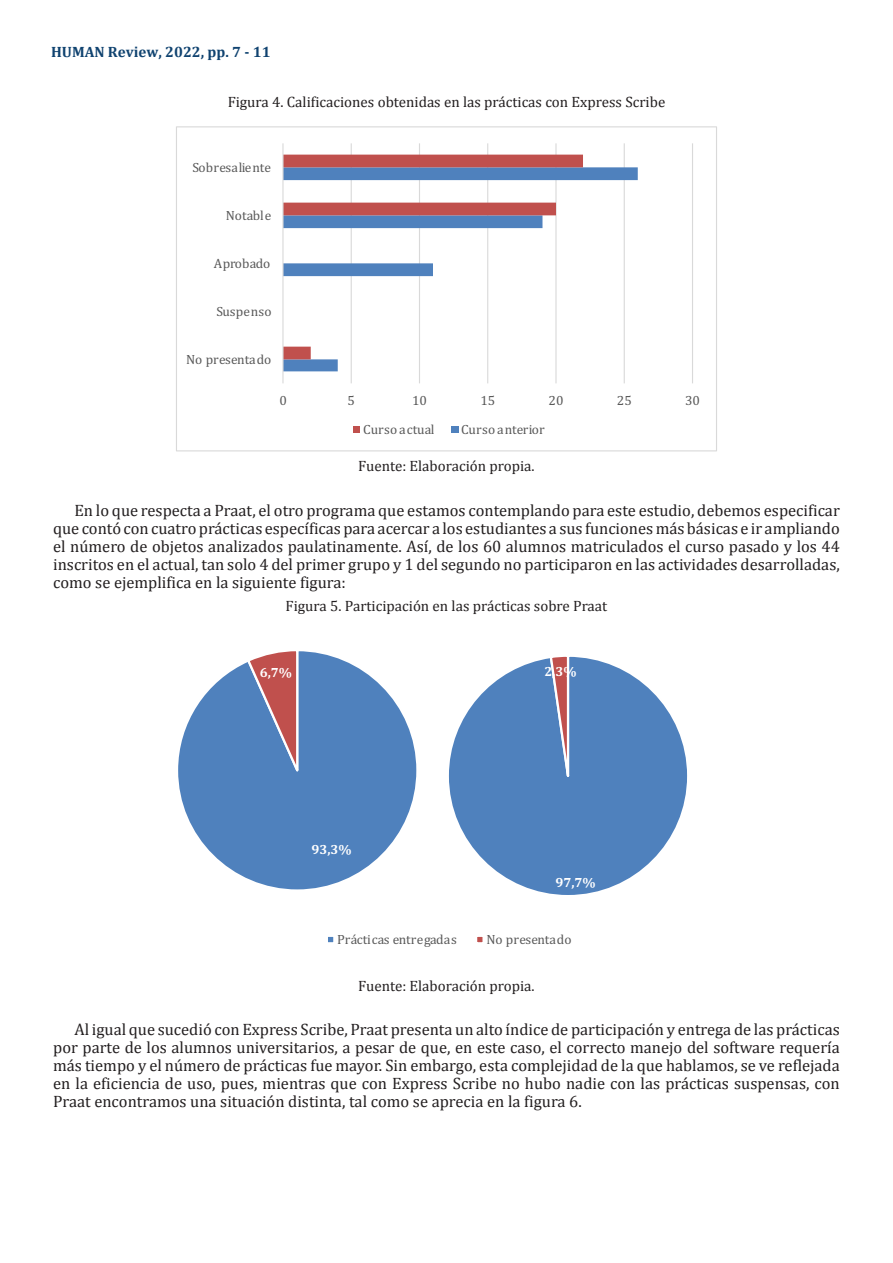
<style>
.page{position:relative;width:893px;height:1263px;background:#fff}
.page>*{position:absolute;margin:0;border:0;box-sizing:border-box;transform-origin:0 0}
.Parrafos-siguientes{font:16.5px/18px "Cambria";color:#231f20;text-align:justify}
.Fuente-Tablas{font:15px "Cambria";color:#231f20}
.t1{font:700 15px "Cambria";color:#104370}
.t2{font:13.5px "Cambria";color:#595959}
.t3{font:700 13.5px "Cambria";color:#fff}
.s1{font-style:inherit}
</style>
<div class="page">
<hr style="left:351px;top:143px;width:1px;height:240px;background:#d9d9d9">
<hr style="left:419px;top:143px;width:1px;height:240px;background:#d9d9d9">
<hr style="left:487px;top:143px;width:1px;height:240px;background:#d9d9d9">
<hr style="left:555px;top:143px;width:2px;height:240px;background:#d9d9d9">
<hr style="left:624px;top:143px;width:1px;height:240px;background:#d9d9d9">
<hr style="left:692px;top:143px;width:1px;height:240px;background:#d9d9d9">
<svg style="left:284px;top:167px;width:354px;height:204px"></svg>
<svg style="left:284px;top:155px;width:299px;height:204px"></svg>
<hr style="left:282px;top:143px;width:2px;height:240px;background:#d9d9d9">
<div style="left:353px;top:426px;width:7px;height:7px;background:#c0504d"></div>
<div style="left:451px;top:426px;width:7px;height:7px;background:#4f81bd"></div>
<svg style="left:178px;top:651px;width:239px;height:239px"></svg>
<svg style="left:245px;top:651px;width:54px;height:130px;background:#8e7c99"></svg>
<div style="left:327px;top:936px;width:7px;height:7px;background:#4f81bd"></div>
<div style="left:326px;top:935px;width:9px;height:9px;border:2px solid #fff"></div>
<div style="left:476px;top:936px;width:8px;height:7px;background:#c0504d"></div>
<div style="left:475px;top:935px;width:10px;height:9px;border:2px solid #fff"></div>
<svg style="left:449px;top:656px;width:239px;height:239px"></svg>
<svg style="left:548px;top:656px;width:22px;height:151px;background:#878bae"></svg>
<p class="t1" style="left:51px;top:41px;width:221px">HUMAN Review, 2022<span class="s1">, pp. 7 - 11</span></p>
<p class="Fuente-Tablas" style="left:228px;top:93px;width:439px">Figura 4. Calificaciones obtenidas en las prácticas con Express Scribe</p>
<p class="t2" style="left:192px;top:159px;width:80px">Sobresaliente</p>
<p class="t2" style="left:226px;top:207px;width:47px">Notable</p>
<p class="t2" style="left:214px;top:255px;width:58px">Aprobado</p>
<p class="t2" style="left:216px;top:303px;width:57px">Suspenso</p>
<p class="t2" style="left:186px;top:351px;width:87px">No presentado</p>
<p class="t2" style="left:279px;top:393px;width:9px">0</p>
<p class="t2" style="left:348px;top:393px;width:9px">5</p>
<p class="t2" style="left:412px;top:393px;width:16px">10</p>
<p class="t2" style="left:480px;top:393px;width:16px">15</p>
<p class="t2" style="left:549px;top:393px;width:16px">20</p>
<p class="t2" style="left:617px;top:393px;width:16px">25</p>
<p class="t2" style="left:685px;top:393px;width:16px">30</p>
<p class="t2" style="left:363px;top:422px;width:73px">Curso actual</p>
<p class="t2" style="left:461px;top:422px;width:85px">Curso anterior</p>
<p class="Fuente-Tablas" style="left:358px;top:457px;width:178px">Fuente: Elaboración propia.</p>
<p class="Parrafos-siguientes" style="left:53px;top:501px;width:788px;text-indent:21px">En lo que respecta a Praat, el otro programa que estamos contemplando para este estudio, debemos especificar que contó con cuatro prácticas específicas para acercar a los estudiantes a sus funciones más básicas e ir ampliando el número de objetos analizados paulatinamente. Así, de los 60 alumnos matriculados el curso pasado y los 44 inscritos en el actual, tan solo 4 del primer grupo y 1 del segundo no participaron en las actividades desarrolladas, como se ejemplifica en la siguiente figura:</p>
<p class="Fuente-Tablas" style="left:286px;top:597px;width:323px">Figura 5. Participación en las prácticas sobre Praat</p>
<p class="t3" style="left:260px;top:662px;width:34px">6,7%</p>
<p class="t3" style="left:544px;top:662px;width:34px">2,3%</p>
<p class="t3" style="left:311px;top:840px;width:42px">93,3%</p>
<p class="t3" style="left:555px;top:872px;width:42px">97,7%</p>
<p class="t2" style="left:337px;top:932px;width:121px">Prácticas entregadas</p>
<p class="t2" style="left:486px;top:932px;width:87px">No presentado</p>
<p class="Fuente-Tablas" style="left:358px;top:976px;width:178px">Fuente: Elaboración propia.</p>
<p class="Parrafos-siguientes" style="left:53px;top:1020px;width:788px;text-indent:21px">Al igual que sucedió con Express Scribe, Praat presenta un alto índice de participación y entrega de las prácticas por parte de los alumnos universitarios, a pesar de que, en este caso, el correcto manejo del software requería más tiempo y el número de prácticas fue mayor. Sin embargo, esta complejidad de la que hablamos, se ve reflejada en la eficiencia de uso, pues, mientras que con Express Scribe no hubo nadie con las prácticas suspensas, con Praat encontramos una situación distinta, tal como se aprecia en la figura 6.</p>
</div>
